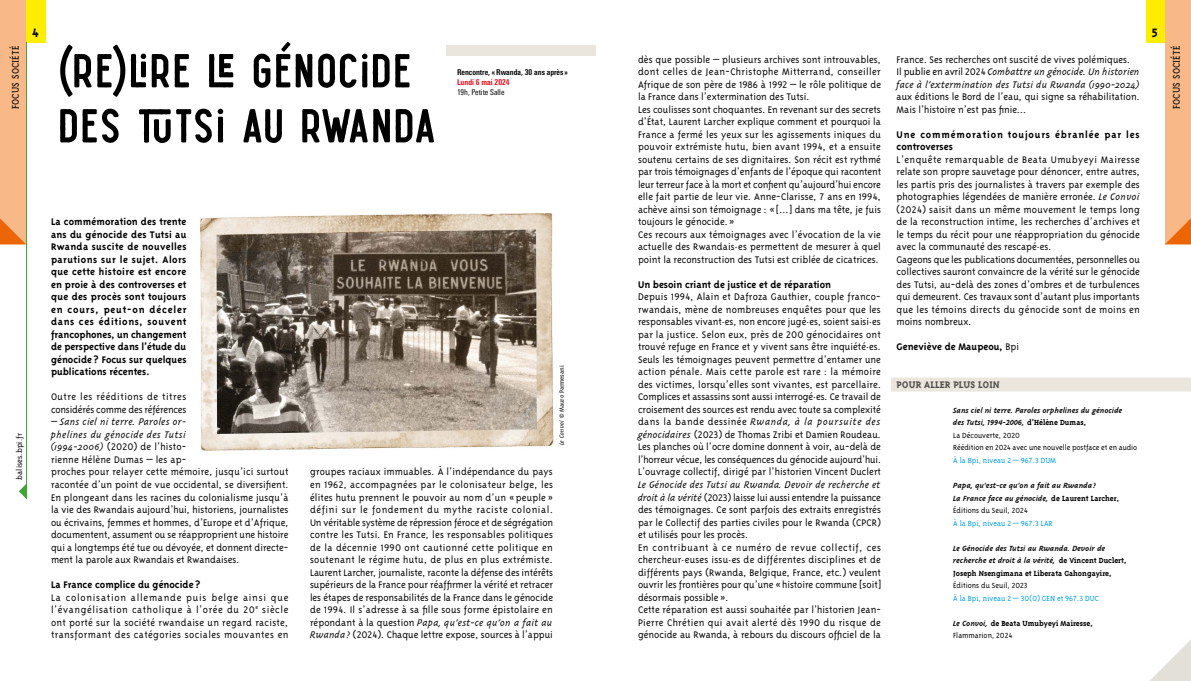
<style>
.page{position:relative;width:1191px;height:681px;background:#fff}
.page>*{position:absolute;margin:0;border:0;box-sizing:border-box;transform-origin:0 0}
.t1{font:60px/55px "Humblest Clean";color:#000}
.t2{font:700 14px "Triplex";color:#000}
.t3{font:300 11px/12.5px "Triplex";color:#000;text-align:justify}
.t4{font:700 11px/12.5px "Triplex";color:#000;text-align:justify}
.t5{font:700 11px/12.5px "Triplex";letter-spacing:.07em;color:#000}
.t6{font:300 11px "Triplex Serif";letter-spacing:.015em;color:#000}
.t7{font:700 11px "Triplex Serif";letter-spacing:.015em;color:#504f4b}
.t8{font:300 9px "Triplex";color:#000}
.t9{font:italic 700 8.5px/12.5px "Triplex";color:#000}
.t10{font:300 8.5px/12.5px "Triplex";letter-spacing:-.01em;color:#000}
.t11{font:300 8.5px "Triplex Serif";color:#009fe3}
.t12{font:700 8.5px/12.5px "Triplex Serif";color:#000}
.t13{font:700 condensed 8px "Univers Next Pro";color:#000}
.t14{font:condensed 8px "Univers Next Pro";color:#000}
.t15{font:700 condensed 8px "Univers Next Pro";color:#e30613}
.t16{font:300 7px "Triplex Serif";color:#000}
.s1{font-style:italic}
.s2{font-weight:300}
.s3{font-weight:700;font-style:italic}
.s4{font-family:"Triplex Serif";font-weight:700}
.s5{font-family:"Triplex Serif";font-style:normal}
.s6{font-weight:300;font-style:normal}
.s7{font-weight:300;font-size:11px}
.s8{font-family:"Triplex";font-style:italic}
.s9{font-family:"Triplex";font-weight:300}
</style>
<div class="page">
<div style="left:891px;top:377px;width:300px;height:14px;background:#eae6de"></div>
<div style="left:1145px;top:0;width:20px;height:42px;background:#ffed00"></div>
<div style="left:26px;top:0;width:19px;height:42px;background:#ffed00"></div>
<svg style="left:19px;top:484px;width:8px;height:15px"></svg>
<hr style="left:26px;top:42px;width:1px;height:455px;background:#3fa535">
<div style="left:446px;top:45px;width:149px;height:11px;background:#eae6de"></div>
<div style="left:0;top:0;width:26px;height:244px;background:#f8b887"></div>
<svg style="left:0;top:218px;width:26px;height:26px"></svg>
<svg style="left:281px;top:42px;width:9px;height:10px"></svg>
<div style="left:1165px;top:0;width:26px;height:244px;background:#f8b887"></div>
<svg style="left:1165px;top:218px;width:26px;height:26px"></svg>
<svg style="left:1151px;top:640px;width:40px;height:40px"></svg>
<img style="left:201px;top:213px;width:353px;height:238px">
<p class="t2" style="left:32px;top:25px;width:8px">4</p>
<p class="t2" style="left:1151px;top:25px;width:8px">5</p>
<p class="t1" style="left:57px;top:43px;width:381px">(re)lire le genocide des tutsi au rwanda</p>
<p class="t6" style="left:9px;top:109px;width:65px;rotate:-90deg">FOCUS SOCIÉTÉ</p>
<p class="t6" style="left:1170px;top:109px;width:65px;rotate:-90deg">FOCUS SOCIÉTÉ</p>
<p class="t3" style="left:896px;top:53px;width:235px">France. Ses recherches ont suscité de vives polémiques.</p>
<p class="t3" style="left:896px;top:65px;width:245px">Il publie en avril 2024 <span class="s1">Combattre un génocide. Un historien face à l’extermination des Tutsi du Rwanda (1990-2024) </span>aux éditions le Bord de l’eau, qui signe sa réhabilitation.<br>Mais l’histoire n’est pas finie…</p>
<p class="t5" style="left:896px;top:128px;width:245px">Une commémoration toujours ébranlée par les controverses</p>
<p class="t3" style="left:896px;top:153px;width:245px">L’enquête remarquable de Beata Umubyeyi Mairesse relate son propre sauvetage pour dénoncer, entre autres, les partis pris des journalistes à travers par exemple des photographies légendées de manière erronée. <span class="s1">Le Convoi </span>(2024) saisit dans un même mouvement le temps long de la reconstruction intime, les recherches d’archives et le temps du récit pour une réappropriation du génocide avec la communauté des rescapé.es.</p>
<p class="t3" style="left:896px;top:253px;width:245px">Gageons que les publications documentées, personnelles ou collectives sauront convaincre de la vérité sur le génocide des Tutsi, au-delà des zones d’ombres et de turbulences qui demeurent. Ces travaux sont d’autant plus importants que les témoins directs du génocide sont de moins en moins nombreux.</p>
<p class="t4" style="left:896px;top:340px;width:124px">Geneviève de Maupeou, <span class="s2">Bpi</span></p>
<p class="t7" style="left:896px;top:378px;width:105px">POUR ALLER PLUS LOIN</p>
<p class="t10" style="left:953px;top:404px;width:185px"><span class="s3">Sans ciel ni terre. Paroles orphelines du génocide<br>des Tutsi, 1994-2006,</span> <span class="s4">d’Hélène Dumas,<br></span>La Découverte, 2020<br>Réédition en 2024 avec une nouvelle postface et en audio</p>
<p class="t11" style="left:953px;top:455px;width:104px">À la Bpi, niveau 2 — 967.3 DUM</p>
<p class="t9" style="left:953px;top:479px;width:167px">Papa, qu’est-ce qu’on a fait au Rwanda?<br>La France face au génocide, <span class="s5">de Laurent Larcher,<br></span><span class="s6">Éditions du Seuil, 2024</span></p>
<p class="t11" style="left:953px;top:518px;width:101px">À la Bpi, niveau 2 — 967.3 LAR</p>
<p class="t9" style="left:953px;top:541px;width:175px">Le Génocide des Tutsi au Rwanda. Devoir de recherche et droit à la vérité<span class="s7">,</span> <span class="s5">de Vincent Duclert, Joseph Nsengimana et Liberata Gahongayire, </span><span class="s6">Éditions du Seuil, 2023</span></p>
<p class="t11" style="left:953px;top:593px;width:147px">À la Bpi, niveau 2 — 30(0) GEN et 967.3 DUC</p>
<p class="t12" style="left:953px;top:616px;width:141px"><span class="s8">Le Convoi,</span> de Beata Umubyeyi Mairesse,<br><span class="s9">Flammarion, 2024</span></p>
<p class="t3" style="left:638px;top:53px;width:244px">dès que possible – plusieurs archives sont introuvables, dont celles de Jean-Christophe Mitterrand, conseiller Afrique de son père de 1986 à 1992 – le rôle politique de la France dans l’extermination des Tutsi.</p>
<p class="t3" style="left:638px;top:103px;width:245px">Les coulisses sont choquantes. En revenant sur des secrets d’État, Laurent Larcher explique comment et pourquoi la France a fermé les yeux sur les agissements iniques du pouvoir extrémiste hutu, bien avant 1994, et a ensuite soutenu certains de ses dignitaires. Son récit est rythmé par trois témoignages d’enfants de l’époque qui racontent leur terreur face à la mort et confient qu’aujourd’hui encore elle fait partie de leur vie. Anne-Clarisse, 7 ans en 1994, achève ainsi son témoignage : « […] dans ma tête, je fuis toujours le génocide. »</p>
<p class="t3" style="left:638px;top:228px;width:244px">Ces recours aux témoignages avec l’évocation de la vie actuelle des Rwandais.es permettent de mesurer à quel point la reconstruction des Tutsi est criblée de cicatrices.</p>
<p class="t4" style="left:638px;top:278px;width:195px">Un besoin criant de justice et de réparation</p>
<p class="t3" style="left:638px;top:290px;width:245px">Depuis 1994, Alain et Dafroza Gauthier, couple franco&shy;rwandais, mène de nombreuses enquêtes pour que les responsables vivant.es, non encore jugé.es, soient saisi.es par la justice. Selon eux, près de 200 génocidaires ont trouvé refuge en France et y vivent sans être inquiété.es.<br>Seuls les témoignages peuvent permettre d’entamer une action pénale. Mais cette parole est rare : la mémoire des victimes, lorsqu’elles sont vivantes, est parcellaire.<br>Complices et assassins sont aussi interrogé.es. Ce travail de croisement des sources est rendu avec toute sa complexité dans la bande dessinée <span class="s1">Rwanda, à la poursuite des génocidaires</span> (2023) de Thomas Zribi et Damien Roudeau.<br>Les planches où l’ocre domine donnent à voir, au-delà de l’horreur vécue, les conséquences du génocide aujourd’hui.</p>
<p class="t3" style="left:638px;top:465px;width:244px">L’ouvrage collectif, dirigé par l’historien Vincent Duclert <span class="s1">Le Génocide des Tutsi au Rwanda. Devoir de recherche et droit à la vérité</span> (2023) laisse lui aussi entendre la puissance des témoignages. Ce sont parfois des extraits enregistrés par le Collectif des parties civiles pour le Rwanda (CPCR) et utilisés pour les procès.</p>
<p class="t3" style="left:638px;top:540px;width:244px">En contribuant à ce numéro de revue collectif, ces chercheur.euses issu.es de différentes disciplines et de différents pays (Rwanda, Belgique, France, etc.) veulent ouvrir les frontières pour qu’une «histoire commune [soit] désormais possible ».</p>
<p class="t3" style="left:638px;top:603px;width:244px">Cette réparation est aussi souhaitée par l’historien Jean-Pierre Chrétien qui avait alerté dès 1990 du risque de génocide au Rwanda, à rebours du discours officiel de la</p>
<p class="t13" style="left:457px;top:67px;width:112px">Rencontre, «Rwanda, 30 ans après »</p>
<p class="t15" style="left:457px;top:77px;width:54px">Lundi 6 mai 2024</p>
<p class="t14" style="left:457px;top:87px;width:49px">19h, Petite Salle</p>
<p class="t4" style="left:51px;top:215px;width:137px">La commémoration des trente ans du génocide des Tutsi au Rwanda suscite de nouvelles parutions sur le sujet. Alors que cette histoire est encore en proie à des controverses et que des procès sont toujours en cours, peut-on déceler dans ces éditions, souvent francophones, un changement de perspective dans l’étude du génocide ? Focus sur quelques publications récentes.</p>
<p class="t3" style="left:51px;top:390px;width:137px">Outre les rééditions de titres considérés comme des références</p>
<p class="t3" style="left:51px;top:415px;width:239px;text-align:left">– <span class="s1">Sans ciel ni terre. Paroles or-<br>phelines du génocide des Tutsi<br>(1994-2006)</span> (2020) de l’histo-<br>rienne Hélène Dumas – les ap-<br>proches pour relayer cette mémoire, jusqu’ici surtout racontée d’un point de vue occidental, se diversifient.<br>En plongeant dans les racines du colonialisme jusqu’à la vie des Rwandais aujourd’hui, historiens, journalistes ou écrivains, femmes et hommes, d’Europe et d’Afrique, documentent, assument ou se réapproprient une histoire qui a longtemps été tue ou dévoyée, et donnent directe&shy;ment la parole aux Rwandais et Rwandaises.</p>
<p class="t4" style="left:51px;top:578px;width:151px">La France complice du génocide ?</p>
<p class="t3" style="left:51px;top:590px;width:239px">La colonisation allemande puis belge ainsi que l’évangélisation catholique à l’orée du 20<sup>e</sup> siècle ont porté sur la société rwandaise un regard raciste, transformant des catégories sociales mouvantes en</p>
<p class="t16" style="left:558px;top:445px;width:82px;rotate:-90deg"><span class="s8">Le Convoi</span> © Mauro Parmesani</p>
<p class="t8" style="left:14px;top:479px;width:48px;rotate:-90deg">balises.bpi.fr</p>
<p class="t3" style="left:310px;top:465px;width:245px">groupes raciaux immuables. À l’indépendance du pays en 1962, accompagnées par le colonisateur belge, les élites hutu prennent le pouvoir au nom d’un « peuple » défini sur le fondement du mythe raciste colonial.<br>Un véritable système de répression féroce et de ségrégation contre les Tutsi. En France, les responsables politiques de la décennie 1990 ont cautionné cette politique en soutenant le régime hutu, de plus en plus extrémiste.<br>Laurent Larcher, journaliste, raconte la défense des intérêts supérieurs de la France pour réaffirmer la vérité et retracer les étapes de responsabilités de la France dans le génocide de 1994. Il s’adresse à sa fille sous forme épistolaire en répondant à la question <span class="s1">Papa, qu’est-ce qu’on a fait au Rwanda ?</span> (2024). Chaque lettre expose, sources à l’appui</p>
</div>
